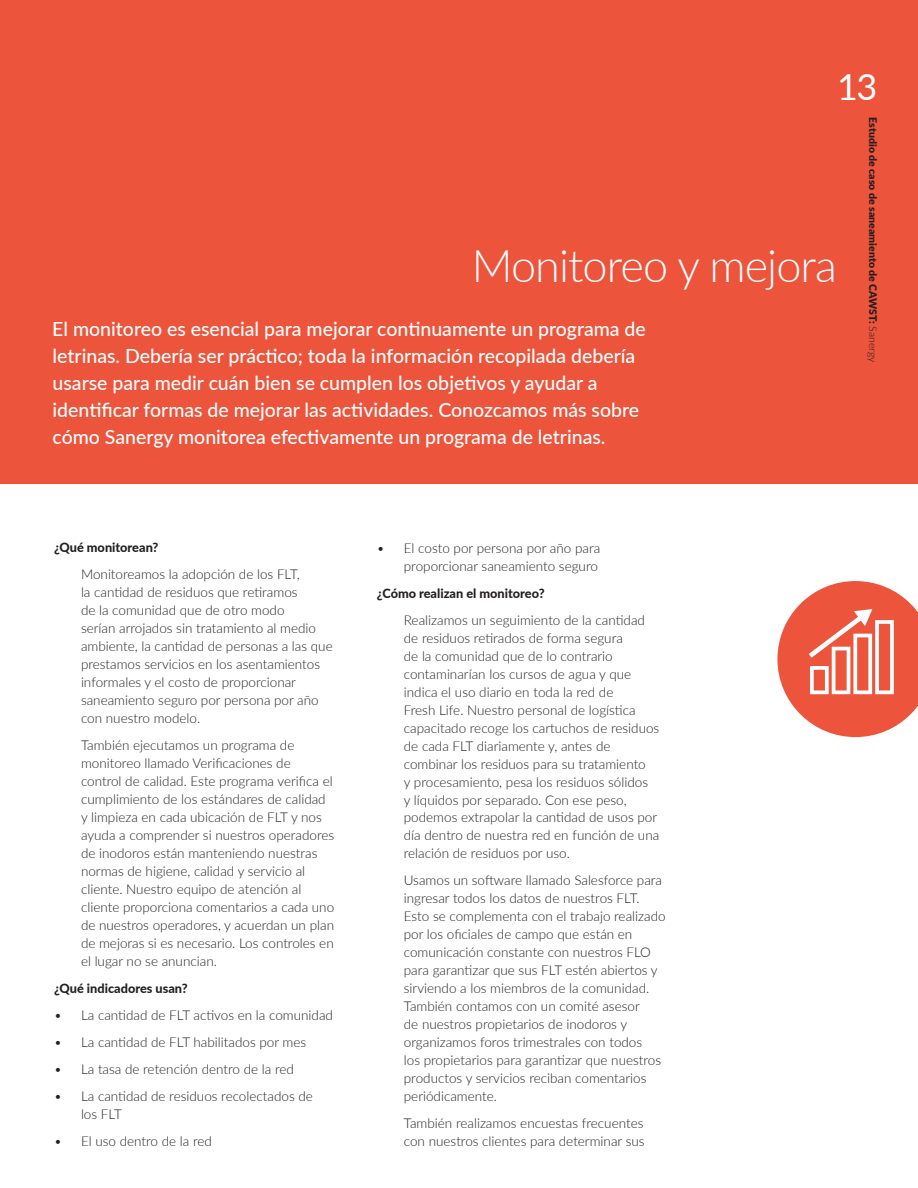
<style>
.page{position:relative;width:918px;height:1188px;background:#fff}
.page>*{position:absolute;margin:0;border:0;box-sizing:border-box;transform-origin:0 0}
.t1{font:300 45px "Lato";letter-spacing:-.02em;color:#fff}
.t2{font:36px "Lato";color:#fff}
.t3{font:500 19.5px/27px "Lato";color:#fff}
.t4{font:300 13.5px/18px "Lato";color:#231f20}
.t5{font:800 12.75px "Lato";color:#231f20}
.t6{font:900 10.5px "Lato";color:#231f20}
.s1{font-weight:300}
</style>
<div class="page">
<div style="left:0;top:0;width:918px;height:484px;background:#ec543b"></div>
<svg style="left:777px;top:581px;width:141px;height:156px"></svg>
<h2 class="t2" style="left:837px;top:61px;width:42px">13</h2>
<p class="t6" style="left:881px;top:117px;width:246px;rotate:90deg">Estudio de caso de saneamiento de CAWST: <span class="s1">Sanergy</span></p>
<h1 class="t1" style="left:472px;top:234px;width:367px">Monitoreo y mejora</h1>
<p class="t3" style="left:52px;top:315px;width:595px">El monitoreo es esencial para mejorar continuamente un programa de letrinas. Debería ser práctico; toda la información recopilada debería usarse para medir cuán bien se cumplen los objetivos y ayudar a identificar formas de mejorar las actividades. Conozcamos más sobre cómo Sanergy monitorea efectivamente un programa de letrinas.</p>
<p class="t5" style="left:54px;top:538px;width:106px">¿Qué monitorean?</p>
<p class="t4" style="left:81px;top:565px;width:253px">Monitoreamos la adopción de los FLT,<br>la cantidad de residuos que retiramos<br>de la comunidad que de otro modo<br>serían arrojados sin tratamiento al medio ambiente, la cantidad de personas a las que prestamos servicios en los asentamientos informales y el costo de proporcionar saneamiento seguro por persona por año con nuestro modelo.</p>
<p class="t4" style="left:81px;top:736px;width:255px">También ejecutamos un programa de monitoreo llamado Verificaciones de control de calidad. Este programa verifica el cumplimiento de los estándares de calidad y limpieza en cada ubicación de FLT y nos ayuda a comprender si nuestros operadores de inodoros están manteniendo nuestras normas de higiene, calidad y servicio al cliente. Nuestro equipo de atención al cliente proporciona comentarios a cada uno de nuestros operadores, y acuerdan un plan de mejoras si es necesario. Los controles en el lugar no se anuncian.</p>
<p class="t5" style="left:54px;top:979px;width:135px">¿Qué indicadores usan?</p>
<p class="t4" style="left:54px;top:1006px;width:281px">• La cantidad de FLT activos en la comunidad</p>
<p class="t4" style="left:54px;top:1033px;width:254px">• La cantidad de FLT habilitados por mes</p>
<p class="t4" style="left:54px;top:1060px;width:241px">• La tasa de retención dentro de la red</p>
<p class="t4" style="left:81px;top:1087px;width:233px;text-indent:-27px">• La cantidad de residuos recolectados de los FLT</p>
<p class="t4" style="left:54px;top:1132px;width:159px">• El uso dentro de la red</p>
<p class="t4" style="left:377px;top:538px;width:225px;text-align:right">• El costo por persona por año para proporcionar saneamiento seguro</p>
<p class="t5" style="left:377px;top:583px;width:169px">¿Cómo realizan el monitoreo?</p>
<p class="t4" style="left:404px;top:610px;width:257px">Realizamos un seguimiento de la cantidad de residuos retirados de forma segura<br>de la comunidad que de lo contrario contaminarían los cursos de agua y que indica el uso diario en toda la red de<br>Fresh Life. Nuestro personal de logística capacitado recoge los cartuchos de residuos de cada FLT diariamente y, antes de combinar los residuos para su tratamiento<br>y procesamiento, pesa los residuos sólidos<br>y líquidos por separado. Con ese peso, podemos extrapolar la cantidad de usos por día dentro de nuestra red en función de una relación de residuos por uso.</p>
<p class="t4" style="left:404px;top:871px;width:263px">Usamos un software llamado Salesforce para ingresar todos los datos de nuestros FLT.<br>Esto se complementa con el trabajo realizado por los oficiales de campo que están en comunicación constante con nuestros FLO para garantizar que sus FLT estén abiertos y sirviendo a los miembros de la comunidad.<br>También contamos con un comité asesor<br>de nuestros propietarios de inodoros y organizamos foros trimestrales con todos<br>los propietarios para garantizar que nuestros productos y servicios reciban comentarios periódicamente.</p>
<p class="t4" style="left:404px;top:1114px;width:242px">También realizamos encuestas frecuentes con nuestros clientes para determinar sus</p>
</div>
